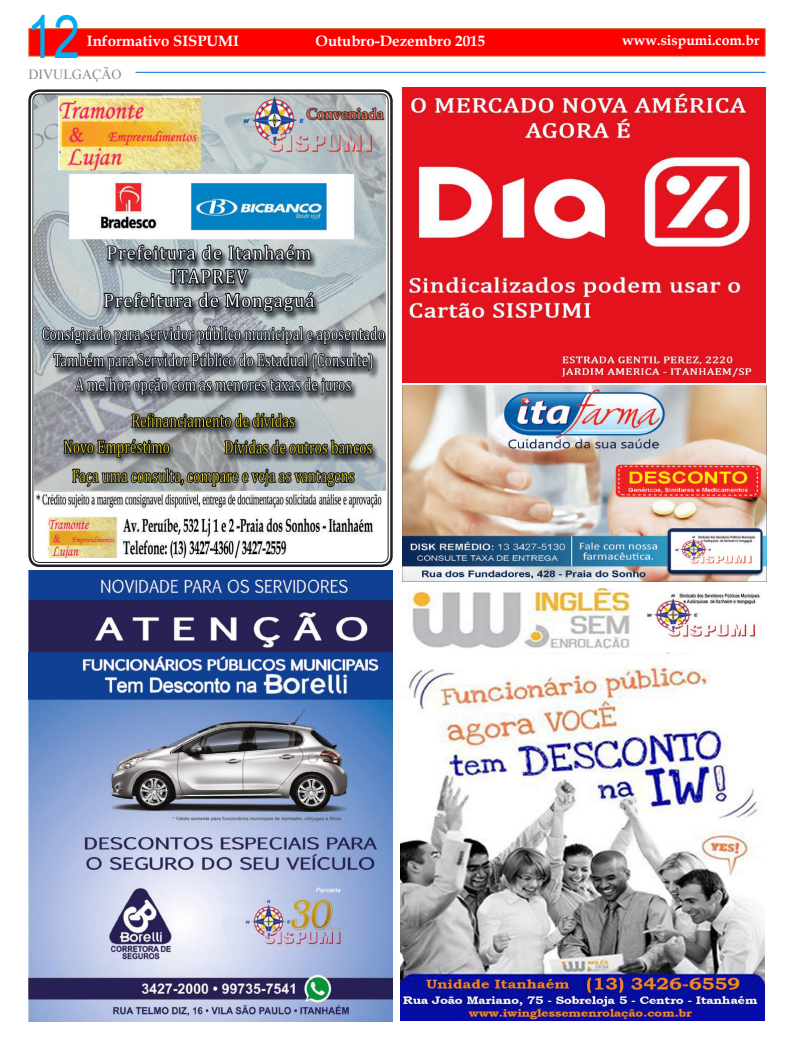
<style>
.page{position:relative;width:794px;height:1049px;background:#fff}
.page>*{position:absolute;margin:0;border:0;box-sizing:border-box;transform-origin:0 0}
.t1{font:60px "Arial";color:#00aeef;scale:.8 1}
.t2{font:700 15px "Book Antiqua";color:#fff}
.t3{font:700 14px "Book Antiqua";color:#fff}
.t4{font:14px "Times New Roman";color:#8a8c8f}
</style>
<div class="page">
<hr style="left:136px;top:72px;width:629px;height:1px;background:#06c">
<div style="left:28px;top:28px;width:737px;height:29px;background:#f00;border:1px solid #dc6427"></div>
<img style="left:35px;top:94px;width:351px;height:468px">
<div style="left:28px;top:89px;width:365px;height:478px;border:2px solid #231f20;border-radius:10px"></div>
<img style="left:400px;top:588px;width:365px;height:432px">
<img style="left:28px;top:570px;width:365px;height:451px">
<img style="left:403px;top:87px;width:362px;height:296px">
<img style="left:403px;top:386px;width:363px;height:195px">
<h1 class="t1" style="left:27px;top:-3px;width:68px">12</h1>
<p class="t2" style="left:87px;top:31px;width:154px">Informativo SISPUMI</p>
<p class="t2" style="left:316px;top:31px;width:171px">Outubro-Dezembro 2015</p>
<p class="t3" style="left:622px;top:31px;width:139px">www.sispumi.com.br</p>
<p class="t4" style="left:28px;top:65px;width:95px">DIVULGAÇÃO</p>
</div>
